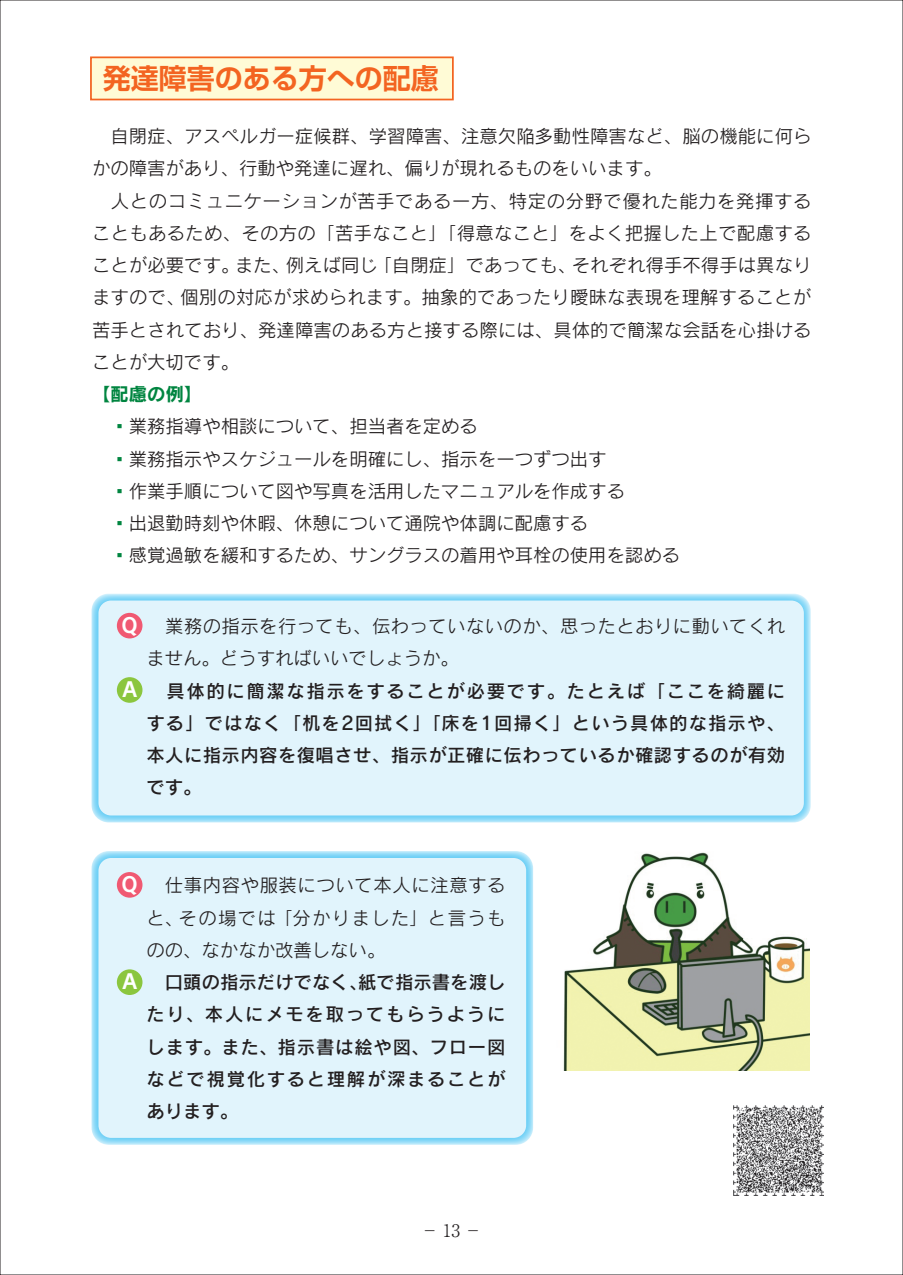
<style>
.page{position:relative;width:903px;height:1275px;background:#fff}
.page>*{position:absolute;margin:0;border:0;box-sizing:border-box;transform-origin:0 0}
.t1{font:700 28px "Shin Go Pro De";color:#f36421}
.t2{font:20.3px "Rodin Pro B";color:#fff}
.t3{font:18.38px/32.2px "Rodin Pro M";letter-spacing:.005em;color:#231f20}
.t4{font:18.38px/32.2px "Rodin Pro DB";letter-spacing:.045em;color:#231f20;text-align:justify}
.t5{font:18.38px "Rodin Pro M";letter-spacing:.025em;color:#231f20}
.t6{font:18.38px "Rodin Pro B";color:#008540}
.t7{font:300 17.32px "Ryumin Pro";color:#231f20}
.s1{font-family:"Rodin Pro UB";color:#008540}
.s2{font-family:"Rodin Pro B";font-size:20.3px;color:#fff}
</style>
<div class="page">
<div style="left:91px;top:57px;width:362px;height:43px;background:#fffbd6"></div>
<div style="left:90px;top:56px;width:364px;height:44px;border:2px solid #f36421"></div>
<svg style="left:91px;top:593px;width:720px;height:229px;background:#9bdef8"></svg>
<div style="left:98px;top:600px;width:706px;height:215px;background:#e1f4fc;border-radius:13px"></div>
<div style="left:117px;top:613px;width:25px;height:25px;background:#f05972;border-radius:50%"></div>
<div style="left:117px;top:677px;width:25px;height:26px;background:#8bc63e;border-radius:50%"></div>
<svg style="left:91px;top:851px;width:442px;height:294px;background:#95dcf8"></svg>
<div style="left:98px;top:858px;width:428px;height:280px;background:#e1f4fc;border-radius:13px"></div>
<div style="left:117px;top:872px;width:25px;height:26px;background:#f05972;border-radius:50%"></div>
<div style="left:117px;top:969px;width:25px;height:26px;background:#8bc63e;border-radius:50%"></div>
<img style="left:563px;top:852px;width:247px;height:218px">
<img style="left:734px;top:1106px;width:89px;height:89px">
<h1 class="t1" style="left:103px;top:56px;width:338px">発達障害のある方への配慮</h1>
<p class="t3" style="left:92px;top:119px;width:721px">　自閉症、アスペルガー症候群、学習障害、注意欠陥多動性障害など、脳の機能に何らかの障害があり、行動や発達に遅れ、偏りが現れるものをいいます。<br>　人とのコミュニケーションが苦手である一方、特定の分野で優れた能力を発揮することもあるため、その方の「苦手なこと」「得意なこと」をよく把握した上で配慮することが必要です。また、例えば同じ「自閉症」であっても、それぞれ得手不得手は異なりますので、個別の対応が求められます。抽象的であったり曖昧な表現を理解することが苦手とされており、発達障害のある方と接する際には、具体的で簡潔な会話を心掛けることが大切です。</p>
<p class="t6" style="left:92px;top:382px;width:112px">【配慮の例】</p>
<p class="t3" style="left:110px;top:410px;width:571px"><span class="s1">・</span>業務指導や相談について、担当者を定める<br><span class="s1">・</span>業務指示やスケジュールを明確にし、指示を一つずつ出す<br><span class="s1">・</span>作業手順について図や写真を活用したマニュアルを作成する<br><span class="s1">・</span>出退勤時刻や休暇、休憩について通院や体調に配慮する<br><span class="s1">・</span>感覚過敏を緩和するため、サングラスの着用や耳栓の使用を認める</p>
<p class="t5" style="left:122px;top:614px;width:665px"><span class="s2">Q</span> 　業務の指示を行っても、伝わっていないのか、思ったとおりに動いてくれ</p>
<p class="t2" style="left:122px;top:676px;width:16px">A</p>
<p class="t3" style="left:146px;top:642px;width:314px">ません。どうすればいいでしょうか。</p>
<p class="t4" style="left:146px;top:674px;width:640px;text-indent:20px">具体的に簡潔な指示をすることが必要です。たとえば「ここを綺麗にする」ではなく「机を2回拭く」「床を1回掃く」という具体的な指示や、本人に指示内容を復唱させ、指示が正確に伝わっているか確認するのが有効です。</p>
<p class="t2" style="left:122px;top:871px;width:18px">Q</p>
<p class="t2" style="left:122px;top:968px;width:16px">A</p>
<p class="t3" style="left:146px;top:869px;width:361px;text-align:justify;text-indent:18px">仕事内容や服装について本人に注意すると、その場では「分かりました」と言うものの、なかなか改善しない。</p>
<p class="t4" style="left:146px;top:965px;width:361px;text-indent:18px">口頭の指示だけでなく、紙で指示書を渡したり、本人にメモを取ってもらうようにします。また、指示書は絵や図、フロー図などで視覚化すると理解が深まることがあります。</p>
<p class="t7" style="left:421px;top:1217px;width:62px">−13−</p>
</div>
